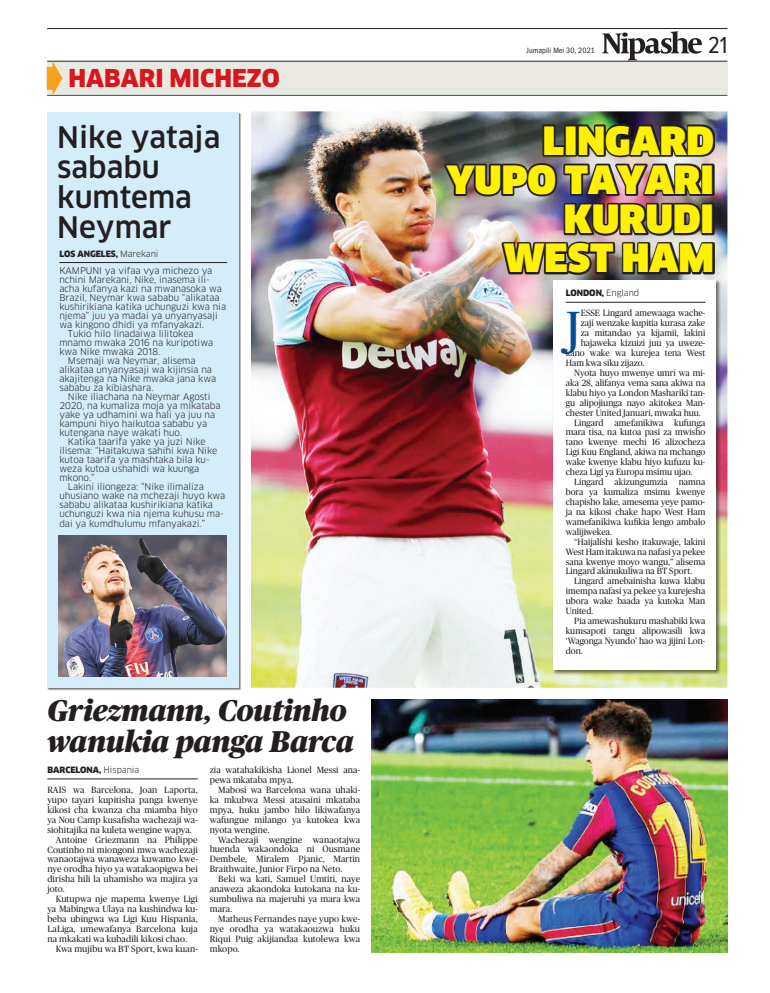
<style>
.page{position:relative;width:770px;height:993px;background:#fff}
.page>*{position:absolute;margin:0;border:0;box-sizing:border-box;transform-origin:0 0}
.t1{font:49.3px "Publico";color:#054c93}
.t2{font:900 38px/39px "Clan LF";color:#fff101;text-align:right}
.t3{font:italic 900 30px/31px "Publico";color:#231f20}
.t4{font:500 29px/30px "Clan LF";color:#231f20}
.t5{font:900 24px "Clan OSF";color:#d7171f}
.t6{font:24px "Proxima Nova Cond";color:#231f20}
.t7{font:9px/9.9px "Publico";color:#231f20;text-align:justify}
.t8{font:9px "Clan LF";letter-spacing:-.005em;color:#231f20}
.t9{font:900 8.5px "Clan";letter-spacing:-.005em;color:#231f20}
.t10{font:condensed 8px "Franklin Gothic";letter-spacing:.01em;color:#231f20}
.s1{font-weight:400}
</style>
<div class="page">
<img style="left:251px;top:111px;width:476px;height:576px">
<div style="left:47px;top:62px;width:680px;height:34px;background:#e9e9e1"></div>
<hr style="left:47px;top:28px;width:680px;height:1px;background:#231f20">
<hr style="left:47px;top:61px;width:680px;height:1px;background:#231f20">
<hr style="left:47px;top:95px;width:680px;height:1px;background:#00689e">
<svg style="left:602px;top:31px;width:100px;height:29px"></svg>
<svg style="left:47px;top:61px;width:15px;height:34px"></svg>
<div style="left:47px;top:113px;width:192px;height:574px;background:#d4edfa"></div>
<hr style="left:47px;top:778px;width:151px;height:1px;background:#231f20">
<div style="left:552px;top:279px;width:169px;height:396px;background:#231f20;opacity:.6"></div>
<div style="left:553px;top:280px;width:162px;height:389px;background:#fff"></div>
<hr style="left:566px;top:302px;width:139px;height:1px;background:#231f20">
<hr style="left:59px;top:262px;width:168px;height:1px;background:#231f20">
<img style="left:58px;top:535px;width:169px;height:141px">
<img style="left:371px;top:699px;width:356px;height:253px">
<img style="left:444px;top:124px;width:271px;height:150px">
<h3 class="t5" style="left:68px;top:65px;width:213px">HABARI MICHEZO</h3>
<p class="t10" style="left:526px;top:46px;width:70px">Jumapili Mei 30, 2021</p>
<h3 class="t6" style="left:708px;top:34px;width:21px">21</h3>
<h3 class="t4" style="left:57px;top:122px;width:165px">Nike yataja sababu kumtema<br>Neymar</h3>
<h2 class="t2" style="left:447px;top:121px;width:268px">LINGARD<br>YUPO TAYARI<br>KURUDI<br>WEST HAM</h2>
<p class="t9" style="left:59px;top:249px;width:101px">LOS ANGELES, <span class="s1">Marekani</span></p>
<p class="t8" style="left:59px;top:266px;width:154px">KAMPUNI ya vifaa vya michezo ya</p>
<p class="t8" style="left:59px;top:275px;width:152px">nchini Marekani, Nike, inasema ili-</p>
<p class="t8" style="left:59px;top:284px;width:164px">acha kufanya kazi na mwanasoka wa</p>
<p class="t8" style="left:59px;top:293px;width:162px">Brazil, Neymar kwa sababu “alikataa</p>
<p class="t8" style="left:59px;top:302px;width:168px">kushirikiana katika uchunguzi kwa nia</p>
<p class="t8" style="left:59px;top:311px;width:160px">njema” juu ya madai ya unyanyasaji</p>
<p class="t8" style="left:59px;top:320px;width:146px">wa kingono dhidi ya mfanyakazi.</p>
<p class="t8" style="left:68px;top:329px;width:127px">Tukio hilo linadaiwa lilitokea</p>
<p class="t8" style="left:59px;top:338px;width:155px">mnamo mwaka 2016 na kuripotiwa</p>
<p class="t8" style="left:59px;top:347px;width:102px">kwa Nike mwaka 2018.</p>
<p class="t8" style="left:68px;top:356px;width:129px">Msemaji wa Neymar, alisema</p>
<p class="t8" style="left:59px;top:365px;width:154px">alikataa unyanyasaji wa kijinsia na</p>
<p class="t8" style="left:59px;top:374px;width:158px">akajitenga na Nike mwaka jana kwa</p>
<p class="t8" style="left:59px;top:383px;width:96px">sababu za kibiashara.</p>
<p class="t8" style="left:68px;top:392px;width:144px">Nike iliachana na Neymar Agosti</p>
<p class="t8" style="left:59px;top:401px;width:163px">2020, na kumaliza moja ya mikataba</p>
<p class="t8" style="left:59px;top:410px;width:157px">yake ya udhamini wa hali ya juu na</p>
<p class="t8" style="left:59px;top:419px;width:149px">kampuni hiyo haikutoa sababu ya</p>
<p class="t8" style="left:59px;top:428px;width:124px">kutengana naye wakati huo.</p>
<p class="t8" style="left:68px;top:437px;width:139px">Katika taarifa yake ya juzi Nike</p>
<p class="t8" style="left:59px;top:446px;width:159px">ilisema: “Haitakuwa sahihi kwa Nike</p>
<p class="t8" style="left:59px;top:455px;width:152px">kutoa taarifa ya mashtaka bila ku-</p>
<p class="t8" style="left:59px;top:464px;width:141px">weza kutoa ushahidi wa kuunga</p>
<p class="t8" style="left:59px;top:473px;width:37px">mkono.”</p>
<p class="t8" style="left:68px;top:482px;width:137px">Lakini iliongeza: “Nike ilimaliza</p>
<p class="t8" style="left:59px;top:491px;width:167px">uhusiano wake na mchezaji huyo kwa</p>
<p class="t8" style="left:59px;top:500px;width:155px">sababu alikataa kushirikiana katika</p>
<p class="t8" style="left:59px;top:509px;width:166px">uchunguzi kwa nia njema kuhusu ma-</p>
<p class="t8" style="left:59px;top:518px;width:147px">dai ya kumdhulumu mfanyakazi.”</p>
<p class="t9" style="left:566px;top:288px;width:75px">LONDON, <span class="s1">England</span></p>
<h1 class="t1" style="left:566px;top:301px;width:17px">J</h1>
<p class="t7" style="left:580px;top:308px;width:126px">ESSE Lingard amewaaga wache-</p>
<p class="t7" style="left:580px;top:318px;width:126px">zaji wenzake kupitia kurasa zake</p>
<p class="t7" style="left:580px;top:328px;width:126px">za mitandao ya kijamii, lakini</p>
<p class="t7" style="left:580px;top:338px;width:126px">hajaweka kizuizi juu ya uweze-</p>
<p class="t7" style="left:566px;top:348px;width:141px">kano wake wa kurejea tena West</p>
<p class="t7" style="left:566px;top:358px;width:80px">Ham kwa siku zijazo.</p>
<p class="t7" style="left:574px;top:367px;width:132px">Nyota huyo mwenye umri wa mi-</p>
<p class="t7" style="left:566px;top:377px;width:141px">aka 28, alifanya vema sana akiwa na</p>
<p class="t7" style="left:566px;top:387px;width:141px">klabu hiyo ya London Mashariki tan-</p>
<p class="t7" style="left:566px;top:397px;width:141px">gu alipojiunga nayo akitokea Man-</p>
<p class="t7" style="left:566px;top:407px;width:136px">chester United Januari, mwaka huu.</p>
<p class="t7" style="left:574px;top:417px;width:132px">Lingard amefanikiwa kufunga</p>
<p class="t7" style="left:566px;top:427px;width:141px">mara tisa, na kutoa pasi za mwisho</p>
<p class="t7" style="left:566px;top:437px;width:141px">tano kwenye mechi 16 alizocheza</p>
<p class="t7" style="left:566px;top:447px;width:141px">Ligi Kuu England, akiwa na mchango</p>
<p class="t7" style="left:566px;top:457px;width:141px">wake kwenye klabu hiyo kufuzu ku-</p>
<p class="t7" style="left:566px;top:467px;width:128px">cheza Ligi ya Europa msimu ujao.</p>
<p class="t7" style="left:574px;top:477px;width:132px">Lingard akizungumzia namna</p>
<p class="t7" style="left:566px;top:487px;width:141px">bora ya kumaliza msimu kwenye</p>
<p class="t7" style="left:566px;top:496px;width:141px">chapisho lake, amesema yeye pamo-</p>
<p class="t7" style="left:566px;top:506px;width:141px">ja na kikosi chake hapo West Ham</p>
<p class="t7" style="left:566px;top:516px;width:141px">wamefanikiwa kufikia lengo ambalo</p>
<p class="t7" style="left:566px;top:526px;width:48px">walijiwekea.</p>
<p class="t7" style="left:574px;top:536px;width:132px">“Haijalishi kesho itakuwaje, lakini</p>
<p class="t7" style="left:566px;top:546px;width:141px">West Ham itakuwa na nafasi ya pekee</p>
<p class="t7" style="left:566px;top:556px;width:141px">sana kwenye moyo wangu,” alisema</p>
<p class="t7" style="left:566px;top:566px;width:128px">Lingard akinukuliwa na BT Sport.</p>
<p class="t7" style="left:574px;top:576px;width:132px">Lingard amebainisha kuwa klabu</p>
<p class="t7" style="left:566px;top:586px;width:141px">imempa nafasi ya pekee ya kurejesha</p>
<p class="t7" style="left:566px;top:596px;width:141px">ubora wake baada ya kutoka Man</p>
<p class="t7" style="left:566px;top:606px;width:29px">United.</p>
<p class="t7" style="left:574px;top:615px;width:132px">Pia amewashukuru mashabiki kwa</p>
<p class="t7" style="left:566px;top:625px;width:141px">kumsapoti tangu alipowasili kwa</p>
<p class="t7" style="left:566px;top:635px;width:141px">‘Wagonga Nyundo’ hao wa jijini Lon-</p>
<p class="t7" style="left:566px;top:645px;width:18px">don.</p>
<h3 class="t3" style="left:47px;top:694px;width:308px">Griezmann, Coutinho wanukia panga Barca</h3>
<p class="t9" style="left:47px;top:765px;width:93px">BARCELONA, <span class="s1">Hispania</span></p>
<p class="t7" style="left:47px;top:784px;width:152px">RAIS wa Barcelona, Joan Laporta,</p>
<p class="t7" style="left:47px;top:794px;width:152px">yupo tayari kupitisha panga kwenye</p>
<p class="t7" style="left:47px;top:804px;width:152px">kikosi cha kwanza cha miamba hiyo</p>
<p class="t7" style="left:47px;top:814px;width:152px">ya Nou Camp kusafisha wachezaji wa-</p>
<p class="t7" style="left:47px;top:824px;width:146px">siohitajika na kuleta wengine wapya.</p>
<p class="t7" style="left:56px;top:834px;width:143px">Antoine Griezmann na Philippe</p>
<p class="t7" style="left:47px;top:844px;width:152px">Coutinho ni miongoni mwa wachezaji</p>
<p class="t7" style="left:47px;top:854px;width:152px">wanaotajwa wanaweza kuwamo kwe-</p>
<p class="t7" style="left:47px;top:864px;width:152px">nye orodha hiyo ya watakaopigwa bei</p>
<p class="t7" style="left:47px;top:873px;width:152px">dirisha hili la uhamisho wa majira ya</p>
<p class="t7" style="left:47px;top:883px;width:19px">joto.</p>
<p class="t7" style="left:56px;top:893px;width:143px">Kutupwa nje mapema kwenye Ligi</p>
<p class="t7" style="left:47px;top:903px;width:152px">ya Mabingwa Ulaya na kushindwa ku-</p>
<p class="t7" style="left:47px;top:913px;width:152px">beba ubingwa wa Ligi Kuu Hispania,</p>
<p class="t7" style="left:47px;top:923px;width:152px">LaLiga, umewafanya Barcelona kuja</p>
<p class="t7" style="left:47px;top:933px;width:141px">na mkakati wa kubadili kikosi chao.</p>
<p class="t7" style="left:56px;top:943px;width:143px">Kwa mujibu wa BT Sport, kwa kuan-</p>
<p class="t7" style="left:210px;top:764px;width:152px">zia watahakikisha Lionel Messi ana&shy;pewa mkataba mpya.</p>
<p class="t7" style="left:210px;top:784px;width:152px;text-indent:8px">Mabosi wa Barcelona wana uhaki&shy;ka mkubwa Messi atasaini mkataba mpya, huku jambo hilo likiwafanya wafungue milango ya kutokea kwa nyota wengine.</p>
<p class="t7" style="left:210px;top:834px;width:152px;text-indent:8px">Wachezaji wengine wanaotajwa huenda wakaondoka ni Ousmane Dembele, Miralem Pjanic, Martin Braithwaite, Junior Firpo na Neto.</p>
<p class="t7" style="left:210px;top:873px;width:152px;text-indent:8px">Beki wa kati, Samuel Umtiti, naye anaweza akaondoka kutokana na ku&shy;sumbuliwa na majeruhi ya mara kwa mara.</p>
<p class="t7" style="left:210px;top:913px;width:152px;text-indent:8px">Matheus Fernandes naye yupo kwe&shy;nye orodha ya watakaouzwa huku Riqui Puig akijiandaa kutolewa kwa mkopo.</p>
</div>
